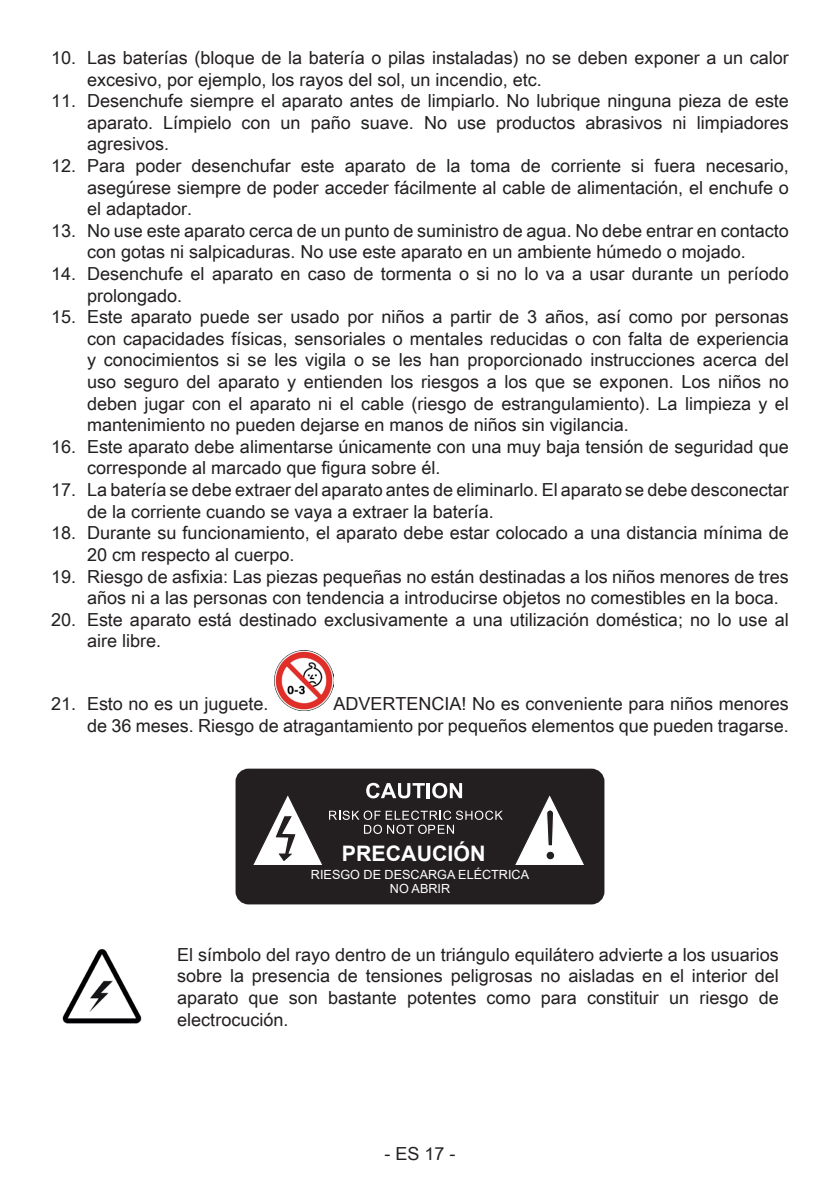
<style>
.page{position:relative;width:840px;height:1191px;background:#fff}
.page>*{position:absolute;margin:0;border:0;box-sizing:border-box;transform-origin:0 0}
.t1{font:700 21.4px "Arial";color:#fff}
.t2{font:18px/21.6px "Arial Unicode MS";color:#231f20}
.t3{font:12.6px "Arial";color:#fff}
</style>
<div class="page">
<img style="left:274px;top:651px;width:59px;height:59px">
<div style="left:241px;top:774px;width:358px;height:125px;background:#231f20;border-radius:8px"></div>
<div style="left:235px;top:768px;width:369px;height:136px;border:11px solid #231f20;border-radius:8px"></div>
<svg style="left:512px;top:768px;width:74px;height:97px"></svg>
<div style="left:545px;top:851px;width:9px;height:9px;background:#231f20;border-radius:50%"></div>
<div style="left:545px;top:850px;width:10px;height:10px;border:1px solid #fff;border-radius:50%"></div>
<svg style="left:253px;top:783px;width:249px;height:82px"></svg>
<img style="left:62px;top:949px;width:80px;height:75px">
<p class="t2" style="left:87px;top:46px;width:702px;text-indent:-36px">10. Las baterías (bloque de la batería o pilas instaladas) no se deben exponer a un calor excesivo, por ejemplo, los rayos del sol, un incendio, etc.</p>
<p class="t2" style="left:87px;top:90px;width:703px;text-align:justify;text-indent:-36px">11. Desenchufe siempre el aparato antes de limpiarlo. No lubrique ninguna pieza de este aparato. Límpielo con un paño suave. No use productos abrasivos ni limpiadores agresivos.</p>
<p class="t2" style="left:87px;top:154px;width:702px;text-align:justify;text-indent:-36px">12. Para poder desenchufar este aparato de la toma de corriente si fuera necesario, asegúrese siempre de poder acceder fácilmente al cable de alimentación, el enchufe o el adaptador.</p>
<p class="t2" style="left:51px;top:219px;width:739px;text-align:center">13. No use este aparato cerca de un punto de suministro de agua. No debe entrar en contacto con gotas ni salpicaduras. No use este aparato en un ambiente húmedo o mojado.</p>
<p class="t2" style="left:87px;top:262px;width:703px;text-indent:-36px">14. Desenchufe el aparato en caso de tormenta o si no lo va a usar durante un período prolongado.</p>
<p class="t2" style="left:87px;top:306px;width:702px;text-align:justify;text-indent:-36px">15. Este aparato puede ser usado por niños a partir de 3 años, así como por personas con capacidades físicas, sensoriales o mentales reducidas o con falta de experiencia y conocimientos si se les vigila o se les han proporcionado instrucciones acerca del uso seguro del aparato y entienden los riesgos a los que se exponen. Los niños no deben jugar con el aparato ni el cable (riesgo de estrangulamiento). La limpieza y el mantenimiento no pueden dejarse en manos de niños sin vigilancia.</p>
<p class="t2" style="left:87px;top:435px;width:702px;text-indent:-36px">16. Este aparato debe alimentarse únicamente con una muy baja tensión de seguridad que corresponde al marcado que figura sobre él.</p>
<p class="t2" style="left:87px;top:478px;width:702px;text-indent:-36px">17. La batería se debe extraer del aparato antes de eliminarlo. El aparato se debe desconectar de la corriente cuando se vaya a extraer la batería.</p>
<p class="t2" style="left:87px;top:522px;width:702px;text-indent:-36px">18. Durante su funcionamiento, el aparato debe estar colocado a una distancia mínima de<br>20 cm respecto al cuerpo.</p>
<p class="t2" style="left:87px;top:565px;width:702px;text-indent:-36px">19. Riesgo de asfixia: Las piezas pequeñas no están destinadas a los niños menores de tres años ni a las personas con tendencia a introducirse objetos no comestibles en la boca.</p>
<p class="t2" style="left:87px;top:608px;width:702px;text-indent:-36px">20. Este aparato está destinado exclusivamente a una utilización doméstica; no lo use al aire libre.</p>
<p class="t2" style="left:87px;top:692px;width:703px;text-align:right">ADVERTENCIA! No es conveniente para niños menores<br>de 36 meses. Riesgo de atragantamiento por pequeños elementos que pueden tragarse.</p>
<p class="t2" style="left:51px;top:692px;width:219px">21. Esto no es un juguete.</p>
<p class="t1" style="left:342px;top:838px;width:145px">PRECAUCIÓN</p>
<p class="t3" style="left:311px;top:866px;width:219px">RIESGO DE DESCARGA ELÉCTRICA</p>
<p class="t3" style="left:389px;top:880px;width:62px">NO ABRIR</p>
<p class="t2" style="left:177px;top:943px;width:602px;text-align:justify">El símbolo del rayo dentro de un triángulo equilátero advierte a los usuarios sobre la presencia de tensiones peligrosas no aisladas en el interior del aparato que son bastante potentes como para constituir un riesgo de electrocución.</p>
<p class="t2" style="left:384px;top:1142px;width:73px">- ES 17 -</p>
</div>
